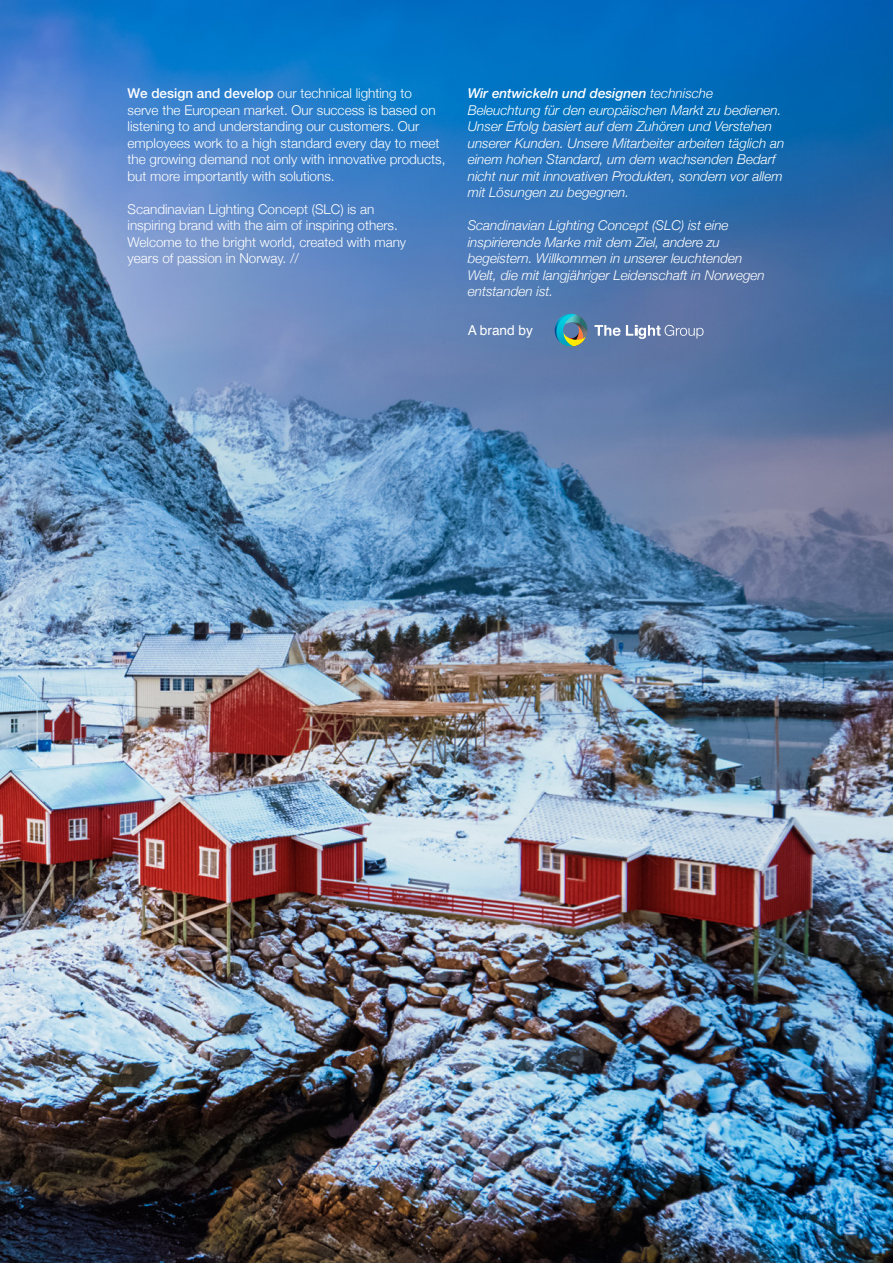
<style>
.page{position:relative;width:893px;height:1263px;background:#fff}
.page>*{position:absolute;margin:0;border:0;box-sizing:border-box;transform-origin:0 0}
.t1{font:13.65px "Helvetica";color:#fff}
.t2{font:italic 300 13.5px/16.5px "Helvetica Neue";color:#fff}
.t3{font:300 13.5px/16.5px "Helvetica Neue";color:#fff}
.s1{font-weight:500}
</style>
<div class="page">
<img style="left:0;top:0;width:893px;height:1263px">
<svg style="left:594px;top:325px;width:109px;height:14px"></svg>
<svg style="left:554px;top:313px;width:33px;height:34px"></svg>
<p class="t3" style="left:128px;top:84px;width:319px"><span class="s1">We design and develop</span> our technical lighting to serve the European market. Our success is based on listening to and understanding our customers. Our employees work to a high standard every day to meet the growing demand not only with innovative products, but more importantly with solutions.</p>
<p class="t3" style="left:128px;top:200px;width:280px">Scandinavian Lighting Concept (SLC) is an inspiring brand with the aim of inspiring others.<br>Welcome to the bright world, created with many years of passion in Norway. //</p>
<p class="t2" style="left:468px;top:84px;width:318px"><span class="s1">Wir entwickeln und designen</span> technische Beleuchtung für den europäischen Markt zu bedienen.<br>Unser Erfolg basiert auf dem Zuhören und Verstehen unserer Kunden. Unsere Mitarbeiter arbeiten täglich an einem hohen Standard, um dem wachsenden Bedarf nicht nur mit innovativen Produkten, sondern vor allem mit Lösungen zu begegnen.</p>
<p class="t2" style="left:468px;top:216px;width:299px">Scandinavian Lighting Concept (SLC) ist eine inspirierende Marke mit dem Ziel, andere zu begeistern. Willkommen in unserer leuchtenden Welt, die mit langjähriger Leidenschaft in Norwegen entstanden ist.</p>
<p class="t1" style="left:468px;top:320px;width:67px">A brand by</p>
</div>
